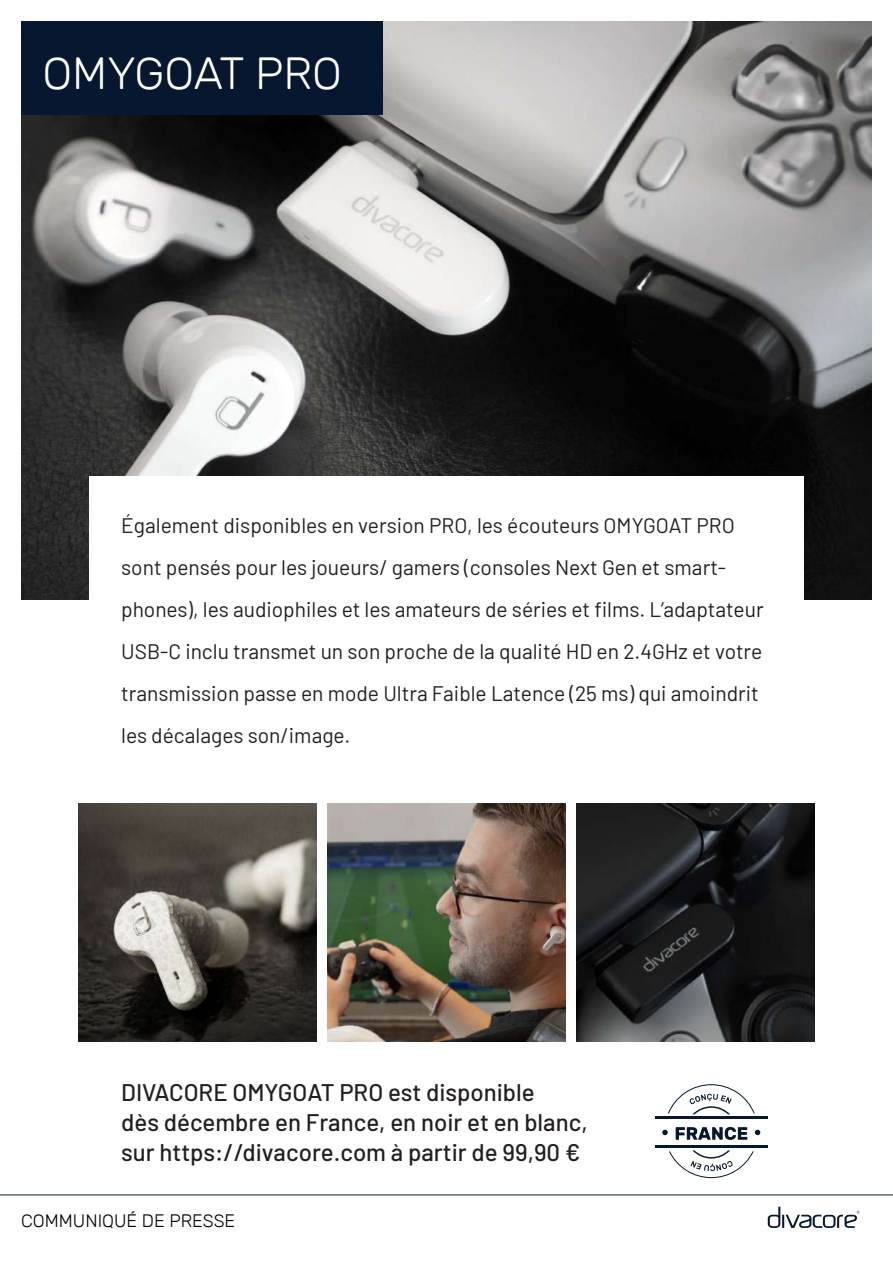
<style>
.page{position:relative;width:893px;height:1263px;background:#fff}
.page>*{position:absolute;margin:0;border:0;box-sizing:border-box;transform-origin:0 0}
.t1{font:300 45px "Rubik";color:#fff}
.t2{font:500 24px/30px "Barlow";color:#231f20}
.t3{font:21px/42px "Barlow";color:#231f20}
.t4{font:300 18px "Rubik";color:#000}
</style>
<div class="page">
<svg style="left:768px;top:1206px;width:91px;height:22px"></svg>
<hr style="left:0;top:1195px;width:893px;height:1px;background:#06172f">
<img style="left:21px;top:21px;width:851px;height:579px">
<div style="left:89px;top:476px;width:715px;height:598px;background:#fff"></div>
<div style="left:21px;top:21px;width:362px;height:94px;background:#06172f"></div>
<svg style="left:662px;top:1130px;width:6px;height:5px"></svg>
<svg style="left:755px;top:1130px;width:5px;height:5px"></svg>
<svg style="left:676px;top:1127px;width:71px;height:13px"></svg>
<hr style="left:655px;top:1146px;width:113px;height:2px;background:#06172f">
<hr style="left:655px;top:1117px;width:113px;height:2px;background:#06172f">
<svg style="left:668px;top:1084px;width:87px;height:30px"></svg>
<svg style="left:669px;top:1150px;width:85px;height:28px"></svg>
<img style="left:79px;top:804px;width:238px;height:238px">
<img style="left:327px;top:804px;width:239px;height:238px">
<img style="left:576px;top:804px;width:238px;height:238px">
<h1 class="t1" style="left:43px;top:49px;width:301px">OMYGOAT PRO</h1>
<p class="t3" style="left:121px;top:503px;width:644px">Également disponibles en version PRO, les écouteurs OMYGOAT PRO sont pensés pour les joueurs/ gamers (consoles Next Gen et smart&shy;phones), les audiophiles et les amateurs de séries et films. L’adaptateur USB-C inclu transmet un son proche de la qualité HD en 2.4GHz et votre transmission passe en mode Ultra Faible Latence (25 ms) qui amoindrit les décalages son/image.</p>
<p class="t2" style="left:121px;top:1075px;width:468px">DIVACORE OMYGOAT PRO est disponible<br>dès décembre en France, en noir et en blanc, sur https://divacore.com à partir de 99,90 €</p>
<p class="t4" style="left:21px;top:1211px;width:216px">COMMUNIQUÉ DE PRESSE</p>
</div>
